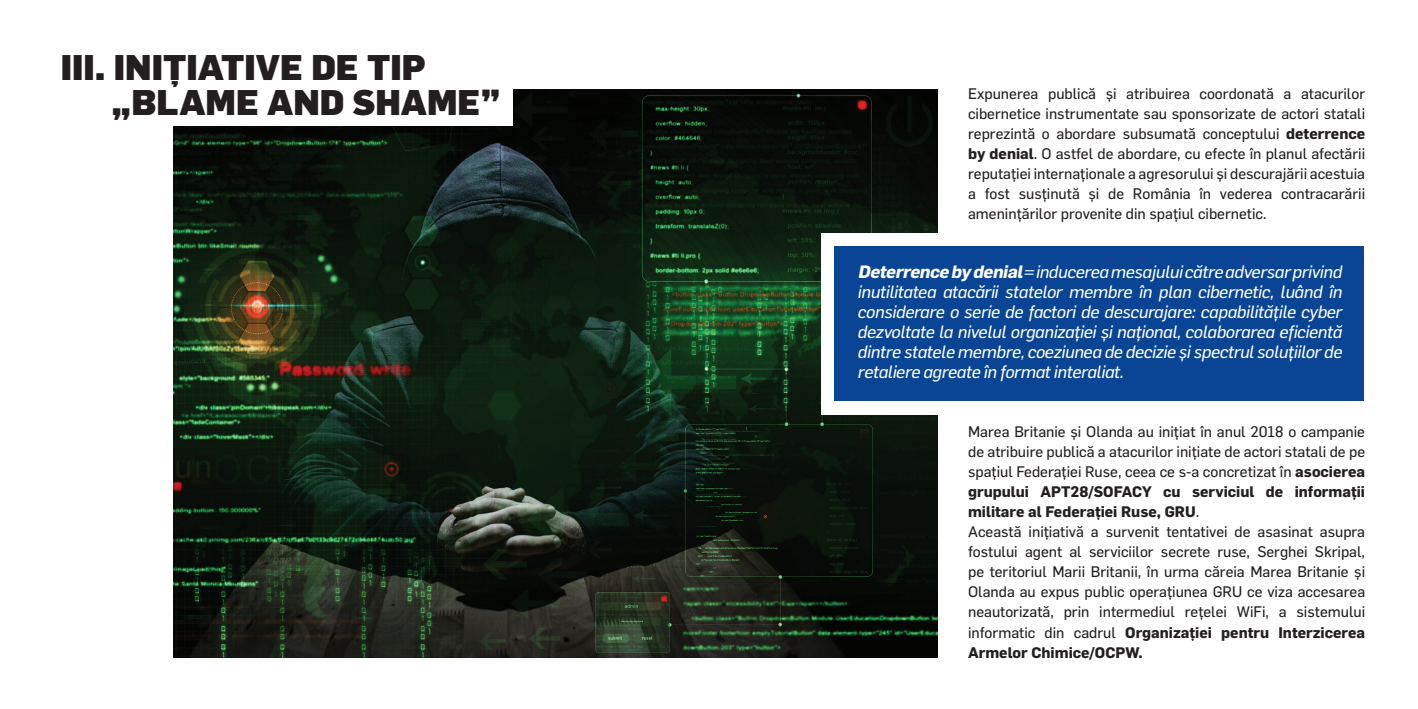
<style>
.page{position:relative;width:1418px;height:709px;background:#fff}
.page>*{position:absolute;margin:0;border:0;box-sizing:border-box;transform-origin:0 0}
.t1{font:900 35px "Flama";color:#231f20}
.t2{font:italic 17.5px/20px "Flama Basic";letter-spacing:-.02em;color:#fff;text-align:justify}
.t3{font:15px/20px "Flama Basic";color:#231f20;text-align:justify}
.s1{font-family:"Flama";font-weight:700}
</style>
<div class="page">
<img style="left:174px;top:90px;width:764px;height:568px">
<div style="left:820px;top:232px;width:444px;height:182px;background:#fff"></div>
<div style="left:834px;top:246px;width:529px;height:154px;background:#094594"></div>
<div style="left:162px;top:70px;width:350px;height:55px;background:#fff"></div>
<p class="t1" style="left:61px;top:45px;width:367px">III. INIȚIATIVE DE TIP</p>
<p class="t1" style="left:111px;top:80px;width:391px">„BLAME AND SHAME”</p>
<p class="t3" style="left:968px;top:84px;width:398px">Expunerea publică și atribuirea coordonată a atacurilor cibernetice instrumentate sau sponsorizate de actori statali reprezintă o abordare subsumată conceptului <span class="s1">deterrence by denial</span>. O astfel de abordare, cu efecte în planul afectării reputației internaţionale a agresorului și descurajării acestuia a fost susţinută și de România în vederea contracarării amenințărilor provenite din spaţiul cibernetic.</p>
<p class="t2" style="left:858px;top:262px;width:486px"><span class="s1">Deterrence by denial</span>= inducerea mesajului către adversar privind inutilitatea atacării statelor membre în plan cibernetic, luând în considerare o serie de factori de descurajare: capabilităţile cyber dezvoltate la nivelul organizaţiei şi naţional, colaborarea eficientă dintre statele membre, coeziunea de decizie şi spectrul soluţiilor de retaliere agreate în format interaliat.</p>
<p class="t3" style="left:968px;top:422px;width:398px">Marea Britanie și Olanda au iniţiat în anul 2018 o campanie de atribuire publică a atacurilor iniţiate de actori statali de pe spațiul Federației Ruse, ceea ce s-a concretizat în <span class="s1">asocierea grupului APT28/SOFACY cu serviciul de informații militare al Federației Ruse, GRU</span>.</p>
<p class="t3" style="left:968px;top:522px;width:398px">Această iniţiativă a survenit tentativei de asasinat asupra fostului agent al serviciilor secrete ruse, Serghei Skripal, pe teritoriul Marii Britanii, în urma căreia Marea Britanie și Olanda au expus public operaţiunea GRU ce viza accesarea neautorizată, prin intermediul reţelei WiFi, a sistemului informatic din cadrul <span class="s1">Organizației pentru Interzicerea Armelor Chimice/OCPW.</span></p>
</div>
